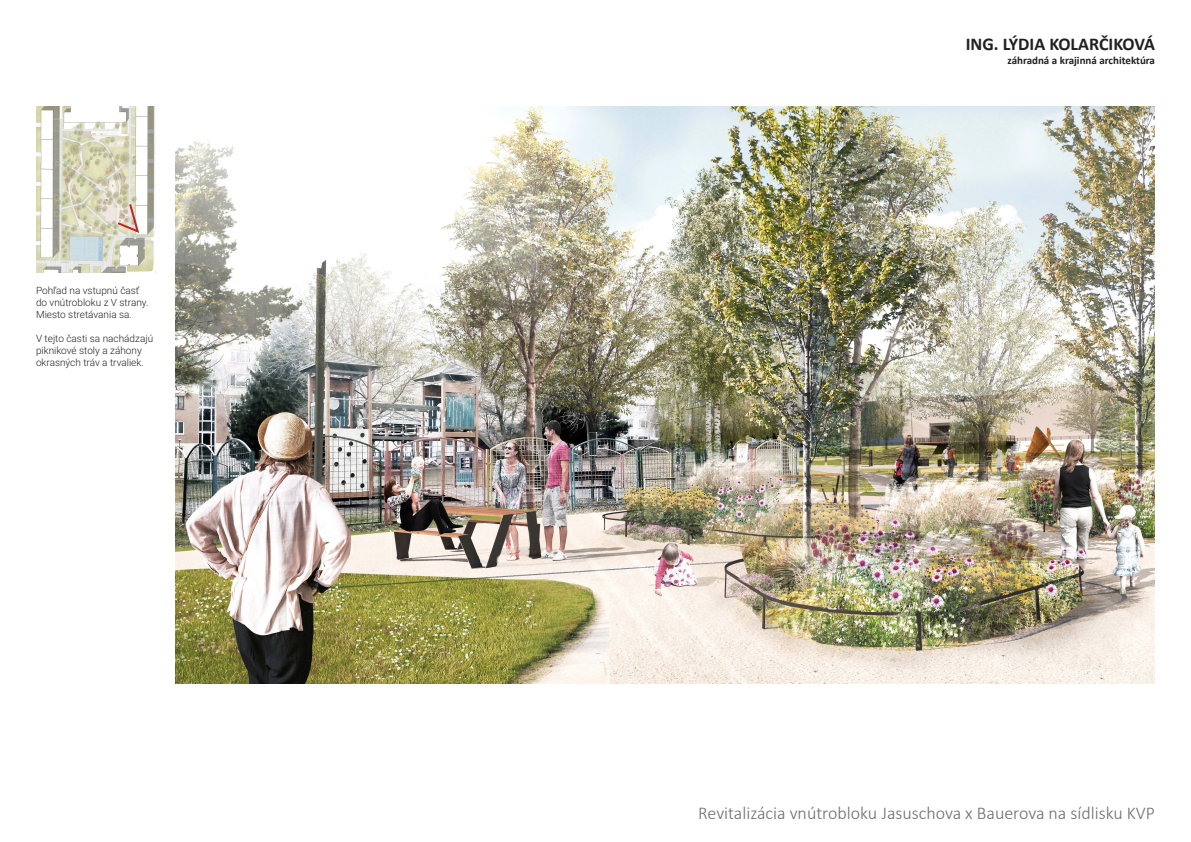
<style>
.page{position:relative;width:1191px;height:842px;background:#fff}
.page>*{position:absolute;margin:0;border:0;box-sizing:border-box;transform-origin:0 0}
.t1{font:300 18px "Calibri";color:#6c6d70}
.t2{font:700 18px "Calibri";color:#231f20}
.t3{font:700 11px "Calibri";color:#231f20}
.t4{font:300 10px/12px "Roboto";color:#231f20}
</style>
<div class="page">
<img style="left:36px;top:106px;width:119px;height:166px">
<img style="left:176px;top:106px;width:979px;height:577px">
<svg style="left:115px;top:202px;width:26px;height:33px"></svg>
<p class="t4" style="left:36px;top:284px;width:114px">Pohľad na vstupnú časť do vnútrobloku z V strany.<br>Miesto stretávania sa.</p>
<p class="t4" style="left:36px;top:332px;width:119px">V tejto časti sa nachádzajú piknikové stoly a záhony okrasných tráv a trvaliek.</p>
<h1 class="t2" style="left:965px;top:31px;width:191px">ING. LÝDIA KOLARČIKOVÁ</h1>
<p class="t3" style="left:1007px;top:52px;width:149px">záhradná a krajinná architektúra</p>
<h1 class="t1" style="left:698px;top:802px;width:458px">Revitalizácia vnútrobloku Jasuschova x Bauerova na sídlisku KVP</h1>
</div>
